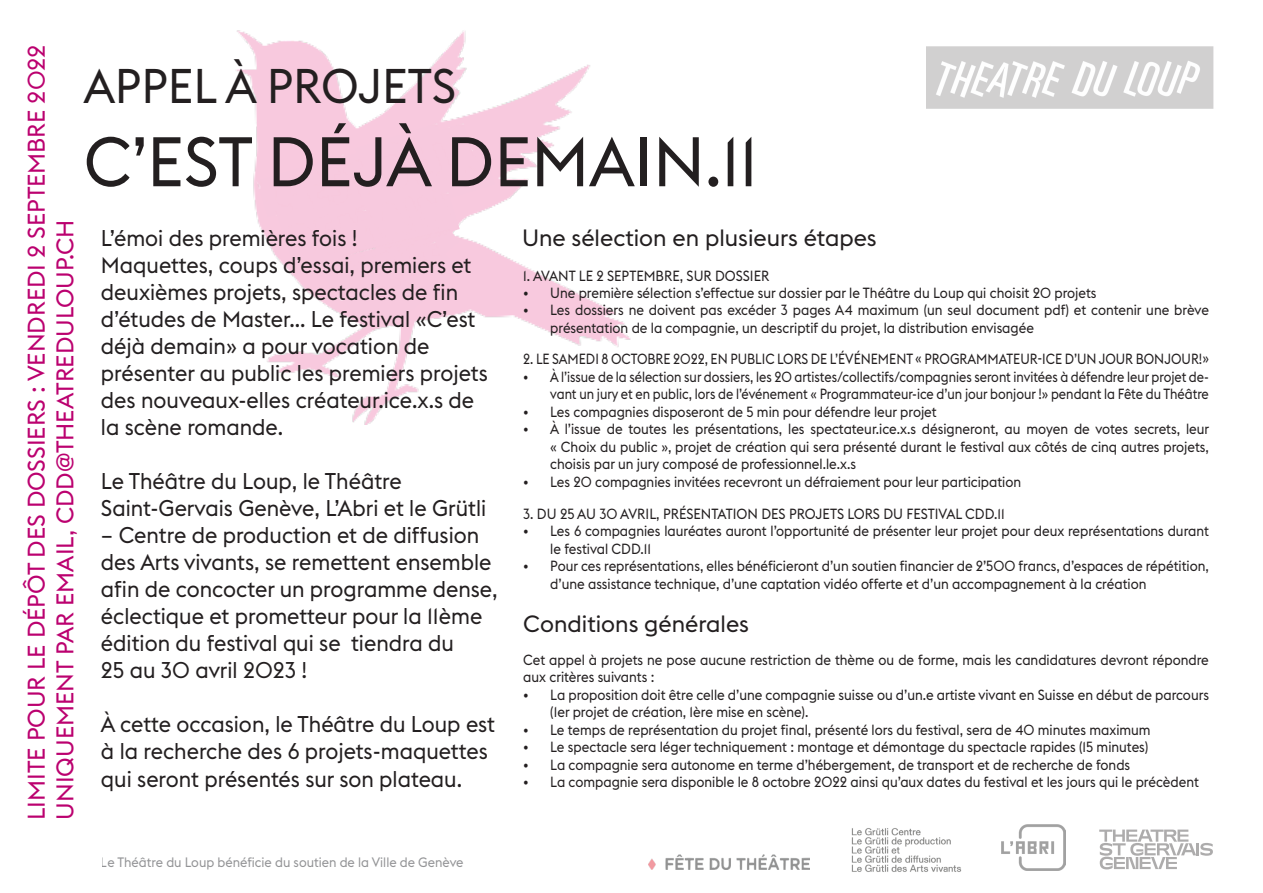
<style>
.page{position:relative;width:1263px;height:893px;background:#fff}
.page>*{position:absolute;margin:0;border:0;box-sizing:border-box;transform-origin:0 0}
.t1{font:69px "Euclid Flex";color:#231f20;scale:.96 1}
.t2{font:48px "Euclid Flex";color:#231f20;scale:.96 1}
.t3{font:23.85px "Euclid Flex";color:#bb016f}
.t4{font:23.25px "Euclid Flex";color:#231f20}
.t5{font:22.5px/27px "Euclid Flex";color:#231f20;scale:.96 1}
.t6{font:14.55px/17.4px "Euclid Flex";color:#231f20;scale:.92 1}
.t7{font:14.55px/17.4px "Euclid Flex";color:#231f20;text-align:right;scale:.88 1}
.t8{font:13.5px "Euclid Flex";color:#6f7073;scale:.95 1}
</style>
<div class="page">
<img style="left:927px;top:46px;width:287px;height:62px">
<img style="left:236px;top:30px;width:395px;height:395px">
<img style="left:320px;top:271px;width:49px;height:53px">
<div style="left:369px;top:254px;width:91px;height:72px;background:#f7c9de"></div>
<div style="left:256px;top:154px;width:59px;height:64px;background:#f8c9de"></div>
<div style="left:273px;top:179px;width:57px;height:62px;background:#f7c9de"></div>
<div style="left:315px;top:140px;width:40px;height:62px;background:#f7c9de"></div>
<img style="left:355px;top:123px;width:26px;height:42px">
<div style="left:381px;top:123px;width:94px;height:42px;background:#f7c9de"></div>
<div style="left:402px;top:148px;width:93px;height:62px;background:#f7c9de"></div>
<div style="left:330px;top:165px;width:94px;height:44px;background:#f7c9de"></div>
<div style="left:283px;top:209px;width:94px;height:62px;background:#f7c9de"></div>
<div style="left:366px;top:192px;width:94px;height:62px;background:#f7c9de"></div>
<svg style="left:1099px;top:829px;width:114px;height:40px"></svg>
<img style="left:851px;top:828px;width:111px;height:44px">
<img style="left:1001px;top:824px;width:64px;height:47px">
<img style="left:648px;top:854px;width:161px;height:15px">
<p class="t3" style="left:23px;top:820px;width:777px;rotate:-90deg">LIMITE POUR LE DÉPÔT DES DOSSIERS : VENDREDI 2 SEPTEMBRE 2022</p>
<p class="t2" style="left:84px;top:59px;width:389px">APPEL À PROJETS</p>
<p class="t1" style="left:84px;top:122px;width:704px">C’EST DÉJÀ DEMAIN.11</p>
<p class="t3" style="left:51px;top:820px;width:602px;rotate:-90deg">UNIQUEMENT PAR EMAIL, CDD@THEATREDULOUP.CH</p>
<p class="t5" style="left:101px;top:225px;width:269px">L’émoi des premières fois !</p>
<p class="t5" style="left:101px;top:252px;width:404px">Maquettes, coups d’essai, premiers et deuxièmes projets, spectacles de fin d’études de Master... Le festival «C’est déjà demain» a pour vocation de présenter au public les premiers projets des nouveaux-elles créateur.ice.x.s de</p>
<p class="t5" style="left:101px;top:414px;width:191px">la scène romande.</p>
<p class="t5" style="left:101px;top:468px;width:403px">Le Théâtre du Loup, le Théâtre<br>Saint-Gervais Genève, L’Abri et le Grütli</p>
<p class="t5" style="left:101px;top:522px;width:415px">– Centre de production et de diffusion des Arts vivants, se remettent ensemble afin de concocter un programme dense,</p>
<p class="t5" style="left:101px;top:603px;width:399px">éclectique et prometteur pour la 11ème édition du festival qui se tiendra du</p>
<p class="t5" style="left:101px;top:657px;width:216px">25 au 30 avril 2023 !</p>
<p class="t5" style="left:101px;top:710px;width:412px;line-height:27.6px">À cette occasion, le Théâtre du Loup est à la recherche des 6 projets-maquettes qui seront présentés sur son plateau.</p>
<p class="t4" style="left:522px;top:224px;width:356px">Une sélection en plusieurs étapes</p>
<p class="t6" style="left:523px;top:267px;width:269px">1. AVANT LE 2 SEPTEMBRE, SUR DOSSIER</p>
<p class="t6" style="left:523px;top:284px;width:625px">• Une première sélection s’effectue sur dossier par le Théâtre du Loup qui choisit 20 projets</p>
<p class="t6" style="left:550px;top:302px;width:717px;text-indent:-27px">• Les dossiers ne doivent pas excéder 3 pages A4 maximum (un seul document pdf) et contenir une brève présentation de la compagnie, un descriptif du projet, la distribution envisagée</p>
<p class="t7" style="left:523px;top:351px;width:781px">2. LE SAMEDI 8 OCTOBRE 2022, EN PUBLIC LORS DE L’ÉVÉNEMENT « PROGRAMMATEUR-ICE D’UN JOUR BONJOUR!»</p>
<p class="t7" style="left:523px;top:368px;width:781px">• À l’issue de la sélection sur dossiers, les 20 artistes/collectifs/compagnies seront invitées à défendre leur projet de&shy;vant un jury et en public, lors de l’événement « Programmateur-ice d’un jour bonjour !» pendant la Fête du Théâtre</p>
<p class="t6" style="left:523px;top:403px;width:451px">• Les compagnies disposeront de 5 min pour défendre leur projet</p>
<p class="t6" style="left:550px;top:420px;width:718px;text-align:justify;text-indent:-27px">• À l’issue de toutes les présentations, les spectateur.ice.x.s désigneront, au moyen de votes secrets, leur « Choix du public », projet de création qui sera présenté durant le festival aux côtés de cinq autres projets, choisis par un jury composé de professionnel.le.x.s</p>
<p class="t6" style="left:523px;top:473px;width:543px">• Les 20 compagnies invitées recevront un défraiement pour leur participation</p>
<p class="t6" style="left:523px;top:505px;width:525px">3. DU 25 AU 30 AVRIL, PRÉSENTATION DES PROJETS LORS DU FESTIVAL CDD.11</p>
<p class="t6" style="left:550px;top:522px;width:717px;text-indent:-27px">• Les 6 compagnies lauréates auront l’opportunité de présenter leur projet pour deux représentations durant le festival CDD.11</p>
<p class="t6" style="left:550px;top:557px;width:717px;text-indent:-27px">• Pour ces représentations, elles bénéficieront d’un soutien financier de 2’500 francs, d’espaces de répétition, d’une assistance technique, d’une captation vidéo offerte et d’un accompagnement à la création</p>
<p class="t4" style="left:523px;top:610px;width:227px">Conditions générales</p>
<p class="t6" style="left:523px;top:651px;width:747px">Cet appel à projets ne pose aucune restriction de thème ou de forme, mais les candidatures devront répondre aux critères suivants :</p>
<p class="t6" style="left:550px;top:686px;width:717px;text-indent:-27px">• La proposition doit être celle d’une compagnie suisse ou d’un.e artiste vivant en Suisse en début de parcours (1er projet de création, 1ère mise en scène).</p>
<p class="t6" style="left:523px;top:721px;width:683px">• Le temps de représentation du projet final, présenté lors du festival, sera de 40 minutes maximum</p>
<p class="t6" style="left:523px;top:738px;width:681px">• Le spectacle sera léger techniquement : montage et démontage du spectacle rapides (15 minutes)</p>
<p class="t6" style="left:523px;top:756px;width:661px">• La compagnie sera autonome en terme d’hébergement, de transport et de recherche de fonds</p>
<p class="t6" style="left:523px;top:773px;width:736px">• La compagnie sera disponible le 8 octobre 2022 ainsi qu’aux dates du festival et les jours qui le précèdent</p>
<p class="t8" style="left:101px;top:855px;width:383px">Le Théâtre du Loup bénéficie du soutien de la Ville de Genève</p>
</div>
